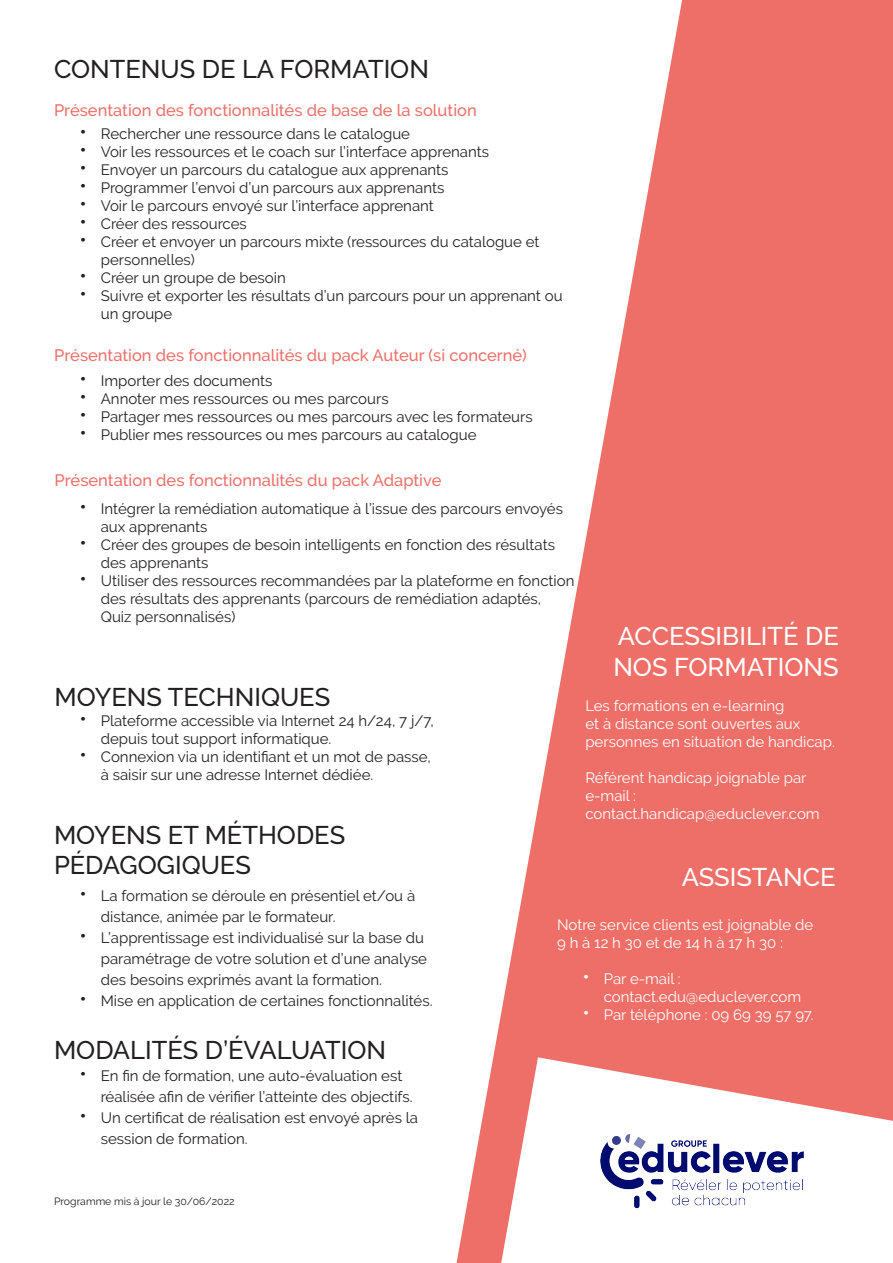
<style>
.page{position:relative;width:893px;height:1263px;background:#fff}
.page>*{position:absolute;margin:0;border:0;box-sizing:border-box;transform-origin:0 0}
.t1{font:500 25.5px/30.6px "Raleway";color:#231f20}
.t2{font:500 25.5px/30.6px "Raleway";color:#fff}
.t3{font:500 16.5px "Raleway";color:#ee6f68}
.t4{font:15px/18px "Raleway";color:#231f20}
.sous_paragraphe{font:15px/18px "Raleway";color:#fff}
.sous_paragraphe-2{font:10.5px "Raleway";color:#231f20}
.s1{font-size:21px}
</style>
<div class="page">
<svg style="left:457px;top:0;width:436px;height:1263px;fill:#ee6f68"></svg>
<svg style="left:501px;top:1057px;width:392px;height:206px"></svg>
<img style="left:601px;top:1134px;width:203px;height:75px">
<p class="t1" style="left:54px;top:54px;width:377px">CONTENUS DE LA FORMATION</p>
<p class="t3" style="left:54px;top:101px;width:424px">Présentation des fonctionnalités de base de la solution</p>
<p class="t4" style="left:80px;top:125px;width:332px"><span class="s1">•</span> Rechercher une ressource dans le catalogue</p>
<p class="t4" style="left:80px;top:143px;width:411px"><span class="s1">•</span> Voir les ressources et le coach sur l’interface apprenants</p>
<p class="t4" style="left:80px;top:161px;width:371px"><span class="s1">•</span> Envoyer un parcours du catalogue aux apprenants</p>
<p class="t4" style="left:80px;top:179px;width:366px"><span class="s1">•</span> Programmer l’envoi d’un parcours aux apprenants</p>
<p class="t4" style="left:80px;top:197px;width:356px"><span class="s1">•</span> Voir le parcours envoyé sur l’interface apprenant</p>
<p class="t4" style="left:80px;top:215px;width:169px"><span class="s1">•</span> Créer des ressources</p>
<p class="t4" style="left:101px;top:233px;width:440px;text-indent:-21px"><span class="s1">•</span> Créer et envoyer un parcours mixte (ressources du catalogue et personnelles)</p>
<p class="t4" style="left:80px;top:269px;width:208px"><span class="s1">•</span> Créer un groupe de besoin</p>
<p class="t4" style="left:101px;top:287px;width:463px;text-indent:-21px"><span class="s1">•</span> Suivre et exporter les résultats d’un parcours pour un apprenant ou un groupe</p>
<p class="t3" style="left:54px;top:346px;width:474px">Présentation des fonctionnalités du pack Auteur (si concerné)</p>
<p class="t4" style="left:80px;top:372px;width:194px"><span class="s1">•</span> Importer des documents</p>
<p class="t4" style="left:80px;top:390px;width:311px"><span class="s1">•</span> Annoter mes ressources ou mes parcours</p>
<p class="t4" style="left:80px;top:408px;width:455px"><span class="s1">•</span> Partager mes ressources ou mes parcours avec les formateurs</p>
<p class="t4" style="left:80px;top:426px;width:398px"><span class="s1">•</span> Publier mes ressources ou mes parcours au catalogue</p>
<p class="t3" style="left:55px;top:470px;width:388px">Présentation des fonctionnalités du pack Adaptive</p>
<p class="t4" style="left:101px;top:499px;width:464px;text-indent:-21px"><span class="s1">•</span> Intégrer la remédiation automatique à l’issue des parcours envoyés aux apprenants</p>
<p class="t4" style="left:101px;top:535px;width:456px;text-indent:-21px"><span class="s1">•</span> Créer des groupes de besoin intelligents en fonction des résultats des apprenants</p>
<p class="t4" style="left:101px;top:571px;width:475px;text-indent:-21px"><span class="s1">•</span> Utiliser des ressources recommandées par la plateforme en fonction des résultats des apprenants (parcours de remédiation adaptés,<br>Quiz personnalisés)</p>
<p class="t1" style="left:55px;top:681px;width:277px">MOYENS TECHNIQUES</p>
<p class="t4" style="left:101px;top:711px;width:335px;text-indent:-21px"><span class="s1">•</span> Plateforme accessible via Internet 24 h/24, 7 j/7, depuis tout support informatique.</p>
<p class="t4" style="left:101px;top:747px;width:332px;text-indent:-21px"><span class="s1">•</span> Connexion via un identifiant et un mot de passe, à saisir sur une adresse Internet dédiée.</p>
<p class="t1" style="left:54px;top:819px;width:293px">MOYENS ET MÉTHODES<br>PÉDAGOGIQUES</p>
<p class="t2" style="left:613px;top:621px;width:227px">ACCESSIBILITÉ DE<br>NOS FORMATIONS</p>
<p class="sous_paragraphe" style="left:585px;top:697px;width:251px">Les formations en e-learning<br>et à distance sont ouvertes aux personnes en situation de handicap.</p>
<p class="sous_paragraphe" style="left:585px;top:769px;width:236px">Référent handicap joignable par e-mail : contact.handicap@educlever.com</p>
<p class="t2" style="left:682px;top:862px;width:155px">ASSISTANCE</p>
<p class="t4" style="left:101px;top:885px;width:316px;line-height:21px;text-indent:-21px"><span class="s1">•</span> La formation se déroule en présentiel et/ou à distance, animée par le formateur.</p>
<p class="t4" style="left:101px;top:927px;width:328px;line-height:21px;text-indent:-21px"><span class="s1">•</span> L’apprentissage est individualisé sur la base du paramétrage de votre solution et d’une analyse des besoins exprimés avant la formation.</p>
<p class="t4" style="left:80px;top:992px;width:354px"><span class="s1">•</span> Mise en application de certaines fonctionnalités.</p>
<p class="t1" style="left:54px;top:1034px;width:334px">MODALITÉS D’ÉVALUATION</p>
<p class="t4" style="left:101px;top:1065px;width:313px;line-height:21px;text-indent:-21px"><span class="s1">•</span> En fin de formation, une auto-évaluation est réalisée afin de vérifier l’atteinte des objectifs.</p>
<p class="t4" style="left:101px;top:1107px;width:319px;line-height:21px;text-indent:-21px"><span class="s1">•</span> Un certificat de réalisation est envoyé après la session de formation.</p>
<p class="sous_paragraphe-2" style="left:54px;top:1195px;width:182px">Programme mis à jour le 30/06/2022</p>
<p class="sous_paragraphe" style="left:557px;top:916px;width:258px">Notre service clients est joignable de<br>9 h à 12 h 30 et de 14 h à 17 h 30 :</p>
<p class="sous_paragraphe" style="left:604px;top:970px;width:199px;text-indent:-21px"><span class="s1">•</span> Par e-mail : contact.edu@educlever.com</p>
<p class="sous_paragraphe" style="left:583px;top:1006px;width:233px"><span class="s1">•</span> Par téléphone : 09 69 39 57 97.</p>
</div>
